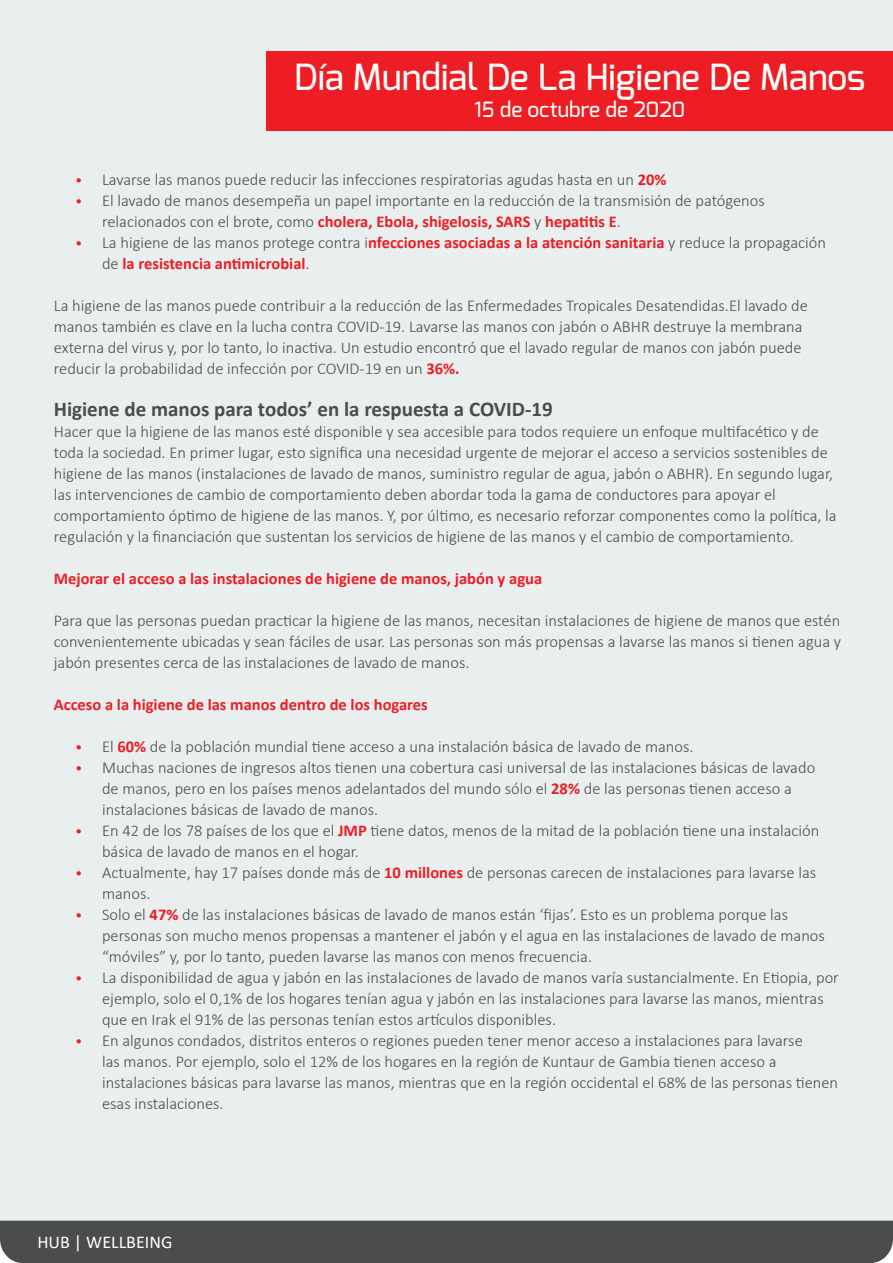
<style>
.page{position:relative;width:893px;height:1263px;background:#fff}
.page>*{position:absolute;margin:0;border:0;box-sizing:border-box;transform-origin:0 0}
.t1{font:500 36px "Exo";color:#fff}
.t2{font:700 21px "Calibri";color:#4b4c4d}
.t3{font:500 21px "Exo";color:#fff}
.t4{font:18px "Calibri";color:#fff}
.t5{font:300 16.5px/21px "Calibri";color:#4b4c4d}
.t6{font:700 16.5px/21px "Calibri";color:#ee1d23}
.s1{font-size:15px;color:#ee1d23}
.s2{font-weight:700;color:#ee1d23}
.s3{font-weight:300;font-size:15px}
.s4{font-weight:300;color:#4b4c4d}
</style>
<div class="page">
<div style="left:0;top:1220px;width:893px;height:43px;background:#4b4c4d"></div>
<div style="left:1px;top:0;width:892px;height:1220px;background:#e9eeef"></div>
<div style="left:266px;top:51px;width:627px;height:79px;background:#ee1d23"></div>
<h1 class="t1" style="left:294px;top:54px;width:573px">Día Mundial De La Higiene De Manos</h1>
<p class="t3" style="left:474px;top:96px;width:213px">15 de octubre de 2020</p>
<p class="t5" style="left:75px;top:169px;width:593px"><span class="s1">•</span> Lavarse las manos puede reducir las infecciones respiratorias agudas hasta en un <span class="s2">20%</span></p>
<p class="t5" style="left:102px;top:190px;width:664px;text-indent:-27px"><span class="s1">•</span> El lavado de manos desempeña un papel importante en la reducción de la transmisión de patógenos relacionados con el brote, como <span class="s2">cholera, Ebola, shigelosis, SARS</span> y <span class="s2">hepatitis E</span>.</p>
<p class="t6" style="left:102px;top:231px;width:725px;text-indent:-27px"><span class="s3">•</span> <span class="s4">La higiene de las manos protege contra i</span>nfecciones asociadas a la atención sanitaria <span class="s4">y reduce la propagación de</span> la resistencia antimicrobial<span class="s4">.</span></p>
<p class="t5" style="left:54px;top:295px;width:756px">La higiene de las manos puede contribuir a la reducción de las Enfermedades Tropicales Desatendidas.El lavado de manos también es clave en la lucha contra COVID-19. Lavarse las manos con jabón o ABHR destruye la membrana externa del virus y, por lo tanto, lo inactiva. Un estudio encontró que el lavado regular de manos con jabón puede reducir la probabilidad de infección por COVID-19 en un <span class="s2">36%.</span></p>
<p class="t2" style="left:54px;top:394px;width:500px">Higiene de manos para todos’ en la respuesta a COVID-19</p>
<p class="t5" style="left:54px;top:421px;width:767px">Hacer que la higiene de las manos esté disponible y sea accesible para todos requiere un enfoque multifacético y de</p>
<p class="t5" style="left:54px;top:442px;width:776px">toda la sociedad. En primer lugar, esto significa una necesidad urgente de mejorar el acceso a servicios sostenibles de</p>
<p class="t5" style="left:54px;top:463px;width:781px">higiene de las manos (instalaciones de lavado de manos, suministro regular de agua, jabón o ABHR). En segundo lugar, las intervenciones de cambio de comportamiento deben abordar toda la gama de conductores para apoyar el</p>
<p class="t5" style="left:54px;top:505px;width:784px">comportamiento óptimo de higiene de las manos. Y, por último, es necesario reforzar componentes como la política, la</p>
<p class="t5" style="left:54px;top:526px;width:742px">regulación y la financiación que sustentan los servicios de higiene de las manos y el cambio de comportamiento.</p>
<p class="t6" style="left:54px;top:567px;width:490px">Mejorar el acceso a las instalaciones de higiene de manos, jabón y agua</p>
<p class="t5" style="left:54px;top:610px;width:788px">Para que las personas puedan practicar la higiene de las manos, necesitan instalaciones de higiene de manos que estén</p>
<p class="t5" style="left:54px;top:631px;width:789px">convenientemente ubicadas y sean fáciles de usar. Las personas son más propensas a lavarse las manos si tienen agua y</p>
<p class="t5" style="left:54px;top:652px;width:417px">jabón presentes cerca de las instalaciones de lavado de manos.</p>
<p class="t6" style="left:54px;top:693px;width:376px">Acceso a la higiene de las manos dentro de los hogares</p>
<p class="t5" style="left:75px;top:736px;width:620px"><span class="s1">•</span> El <span class="s2">60%</span> de la población mundial tiene acceso a una instalación básica de lavado de manos.</p>
<p class="t5" style="left:102px;top:757px;width:715px;text-indent:-27px"><span class="s1">•</span> Muchas naciones de ingresos altos tienen una cobertura casi universal de las instalaciones básicas de lavado de manos, pero en los países menos adelantados del mundo sólo el <span class="s2">28%</span> de las personas tienen acceso a instalaciones básicas de lavado de manos.</p>
<p class="t5" style="left:102px;top:820px;width:719px;text-indent:-27px"><span class="s1">•</span> En 42 de los 78 países de los que el <span class="s2">JMP</span> tiene datos, menos de la mitad de la población tiene una instalación básica de lavado de manos en el hogar.</p>
<p class="t5" style="left:102px;top:862px;width:716px;text-indent:-27px"><span class="s1">•</span> Actualmente, hay 17 países donde más de <span class="s2">10 millones</span> de personas carecen de instalaciones para lavarse las manos.</p>
<p class="t5" style="left:102px;top:904px;width:724px;text-indent:-27px"><span class="s1">•</span> Solo el <span class="s2">47%</span> de las instalaciones básicas de lavado de manos están ‘fijas’. Esto es un problema porque las personas son mucho menos propensas a mantener el jabón y el agua en las instalaciones de lavado de manos “móviles” y, por lo tanto, pueden lavarse las manos con menos frecuencia.</p>
<p class="t5" style="left:102px;top:967px;width:738px;text-indent:-27px"><span class="s1">•</span> La disponibilidad de agua y jabón en las instalaciones de lavado de manos varía sustancialmente. En Etiopia, por ejemplo, solo el 0,1% de los hogares tenían agua y jabón en las instalaciones para lavarse las manos, mientras que en Irak el 91% de las personas tenían estos artículos disponibles.</p>
<p class="t5" style="left:102px;top:1030px;width:738px;text-indent:-27px"><span class="s1">•</span> En algunos condados, distritos enteros o regiones pueden tener menor acceso a instalaciones para lavarse<br>las manos. Por ejemplo, solo el 12% de los hogares en la región de Kuntaur de Gambia tienen acceso a instalaciones básicas para lavarse las manos, mientras que en la región occidental el 68% de las personas tienen esas instalaciones.</p>
<p class="t4" style="left:37px;top:1229px;width:136px">HUB | WELLBEING</p>
</div>
